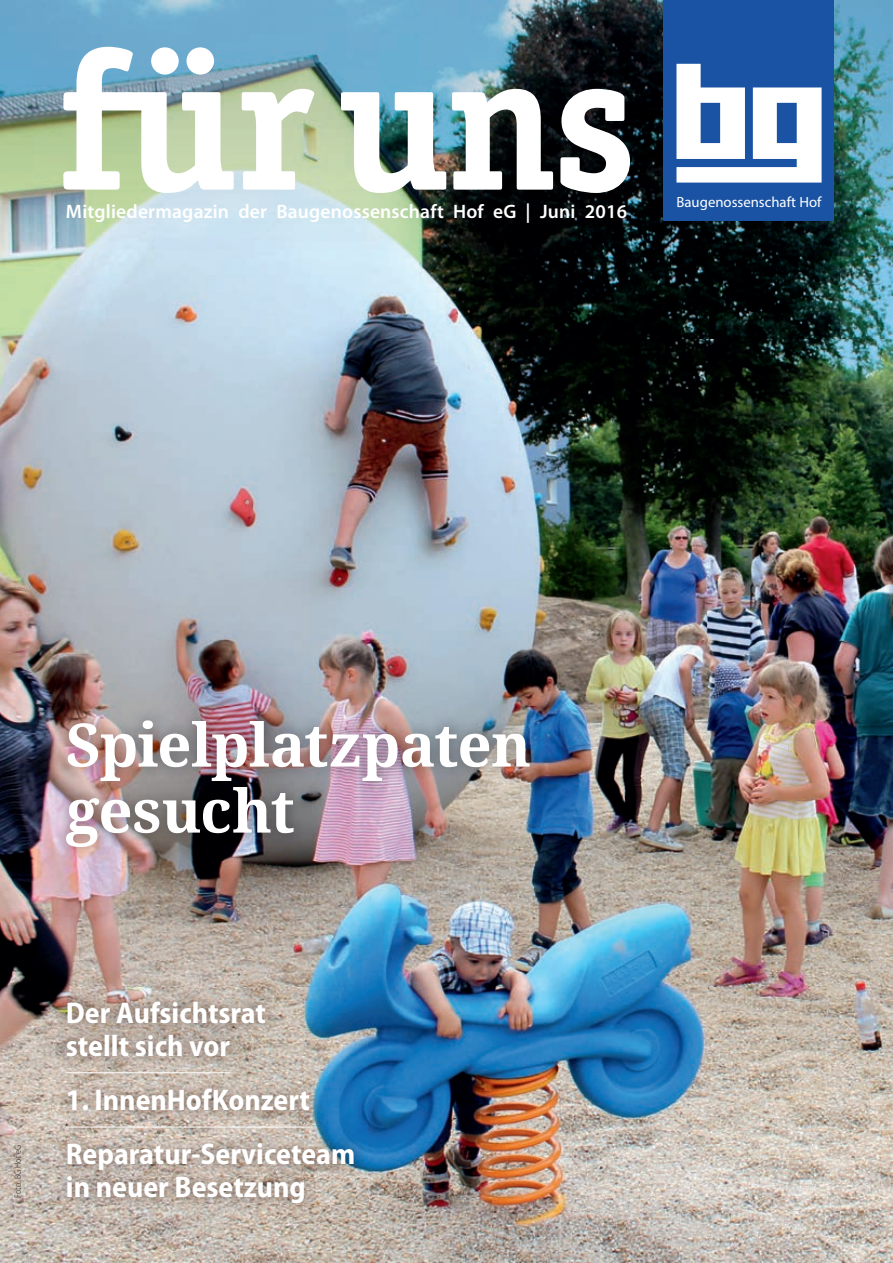
<style>
.page{position:relative;width:893px;height:1263px;background:#fff}
.page>*{position:absolute;margin:0;border:0;box-sizing:border-box;transform-origin:0 0}
.t1{font:700 60px/66px "Droid Serif";letter-spacing:-.015em;color:#fff}
.t2{font:700 semi-condensed 30px/33px "Myriad Pro";color:#fff}
.t3{font:600 19.5px "Myriad Pro";letter-spacing:.01em;color:#fff}
.t4{font:14.7px "Myriad Pro";color:#fff}
.t5{font:300 semi-condensed 9px "Myriad Pro";letter-spacing:.015em;color:#231f20}
</style>
<div class="page">
<img style="left:0;top:0;width:893px;height:1263px">
<svg style="left:242px;top:89px;width:72px;height:101px"></svg>
<img style="left:341px;top:92px;width:105px;height:101px">
<svg style="left:452px;top:89px;width:101px;height:101px"></svg>
<svg style="left:560px;top:89px;width:70px;height:104px"></svg>
<svg style="left:63px;top:47px;width:171px;height:146px"></svg>
<img style="left:53px;top:707px;width:490px;height:154px">
<img style="left:54px;top:988px;width:314px;height:229px">
<hr style="left:66px;top:1072px;width:164px;height:1px;background:#fff">
<hr style="left:66px;top:1127px;width:244px;height:1px;background:#fff">
<div style="left:663px;top:0;width:170px;height:220px;background:#1a53a4"></div>
<svg style="left:676px;top:64px;width:146px;height:119px"></svg>
<p class="t3" style="left:66px;top:199px;width:563px">Mitgliedermagazin der Baugenossenschaft Hof eG | Juni 2016</p>
<p class="t4" style="left:676px;top:193px;width:146px">Baugenossenschaft Hof</p>
<h1 class="t1" style="left:66px;top:710px;width:467px">Spielplatzpaten gesucht</h1>
<p class="t5" style="left:13px;top:1198px;width:54px;rotate:-90deg">Foto: BG Hof eG</p>
<p class="t2" style="left:66px;top:995px;width:202px">Der Aufsichtsrat stellt sich vor</p>
<p class="t2" style="left:66px;top:1072px;width:291px;line-height:54.3px">1. InnenHofKonzert<br>Reparatur-Serviceteam</p>
<p class="t2" style="left:66px;top:1169px;width:241px">in neuer Besetzung</p>
</div>
